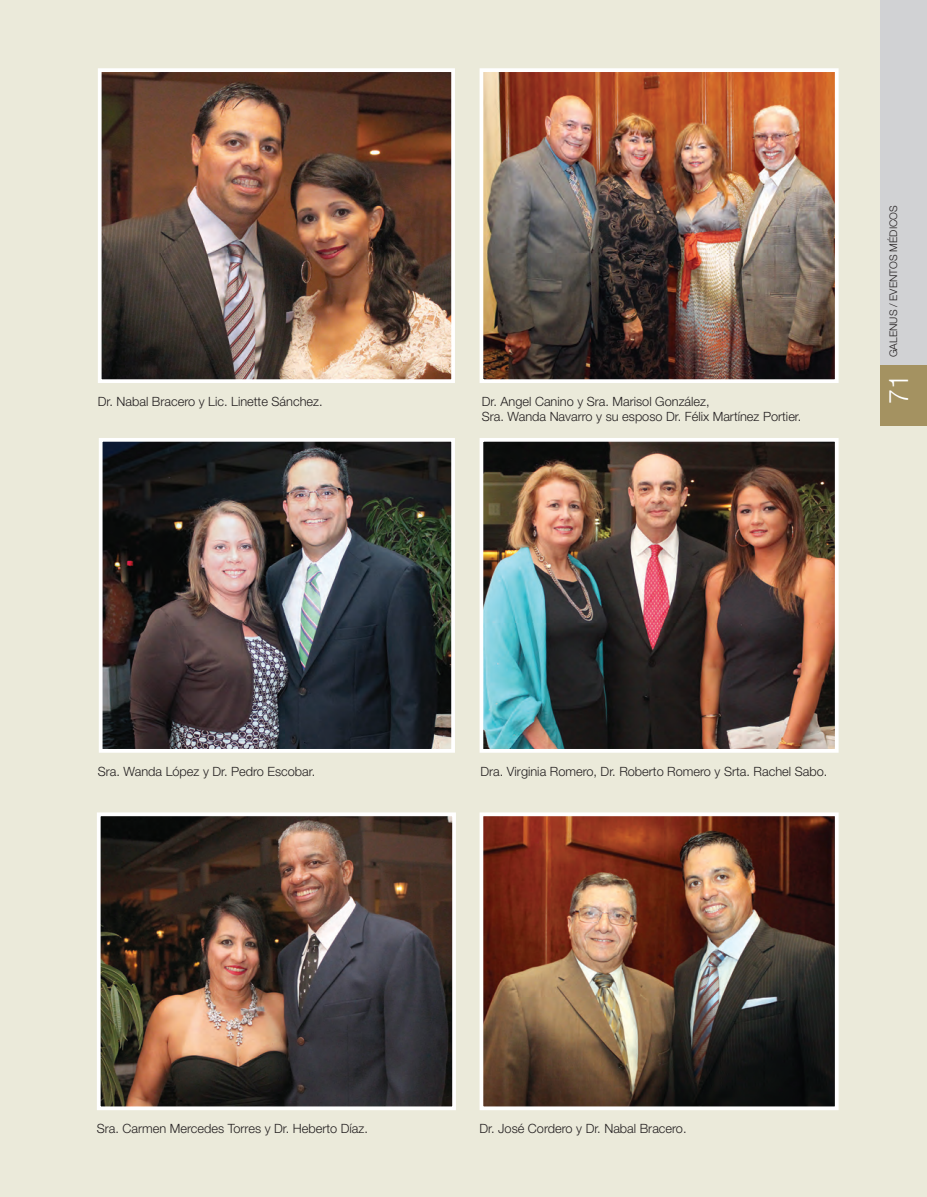
<style>
.page{position:relative;width:927px;height:1197px;background:#ebeada}
.page>*{position:absolute;margin:0;border:0;box-sizing:border-box;transform-origin:0 0}
.t1{font:300 27px "Helvetica Neue";color:#fff}
.t2{font:300 12.75px/15.3px "Helvetica Neue";color:#231f20}
.t3{font:300 10.5px "Helvetica Neue";color:#231f20}
</style>
<div class="page">
<img style="left:102px;top:817px;width:349px;height:288px">
<div style="left:97px;top:812px;width:359px;height:298px;border:4px solid #fff"></div>
<img style="left:103px;top:73px;width:347px;height:305px">
<div style="left:98px;top:68px;width:357px;height:315px;border:4px solid #fff"></div>
<img style="left:484px;top:73px;width:349px;height:305px">
<div style="left:479px;top:68px;width:359px;height:315px;border:4px solid #fff"></div>
<img style="left:484px;top:443px;width:349px;height:304px">
<div style="left:479px;top:438px;width:359px;height:314px;border:4px solid #fff"></div>
<img style="left:484px;top:817px;width:349px;height:288px">
<div style="left:479px;top:812px;width:359px;height:298px;border:4px solid #fff"></div>
<img style="left:104px;top:443px;width:346px;height:304px">
<div style="left:99px;top:438px;width:356px;height:314px;border:4px solid #fff"></div>
<div style="left:880px;top:0;width:47px;height:417px;background:#d1d2d4"></div>
<div style="left:880px;top:366px;width:47px;height:60px;background:#a49261"></div>
<p class="t2" style="left:98px;top:393px;width:226px">Dr. Nabal Bracero y Lic. Linette Sánchez.</p>
<p class="t2" style="left:482px;top:393px;width:321px">Dr. Angel Canino y Sra. Marisol González,<br>Sra. Wanda Navarro y su esposo Dr. Félix Martínez Portier.</p>
<p class="t3" style="left:886px;top:357px;width:154px;rotate:-90deg">GALENUS / EVENTOS MÉDICOS</p>
<h1 class="t1" style="left:881px;top:404px;width:32px;rotate:-90deg">71</h1>
<p class="t2" style="left:98px;top:763px;width:219px">Sra. Wanda López y Dr. Pedro Escobar.</p>
<p class="t2" style="left:480px;top:763px;width:348px">Dra. Virginia Romero, Dr. Roberto Romero y Srta. Rachel Sabo.</p>
<p class="t2" style="left:97px;top:1120px;width:272px">Sra. Carmen Mercedes Torres y Dr. Heberto Díaz.</p>
<p class="t2" style="left:479px;top:1120px;width:208px">Dr. José Cordero y Dr. Nabal Bracero.</p>
</div>
